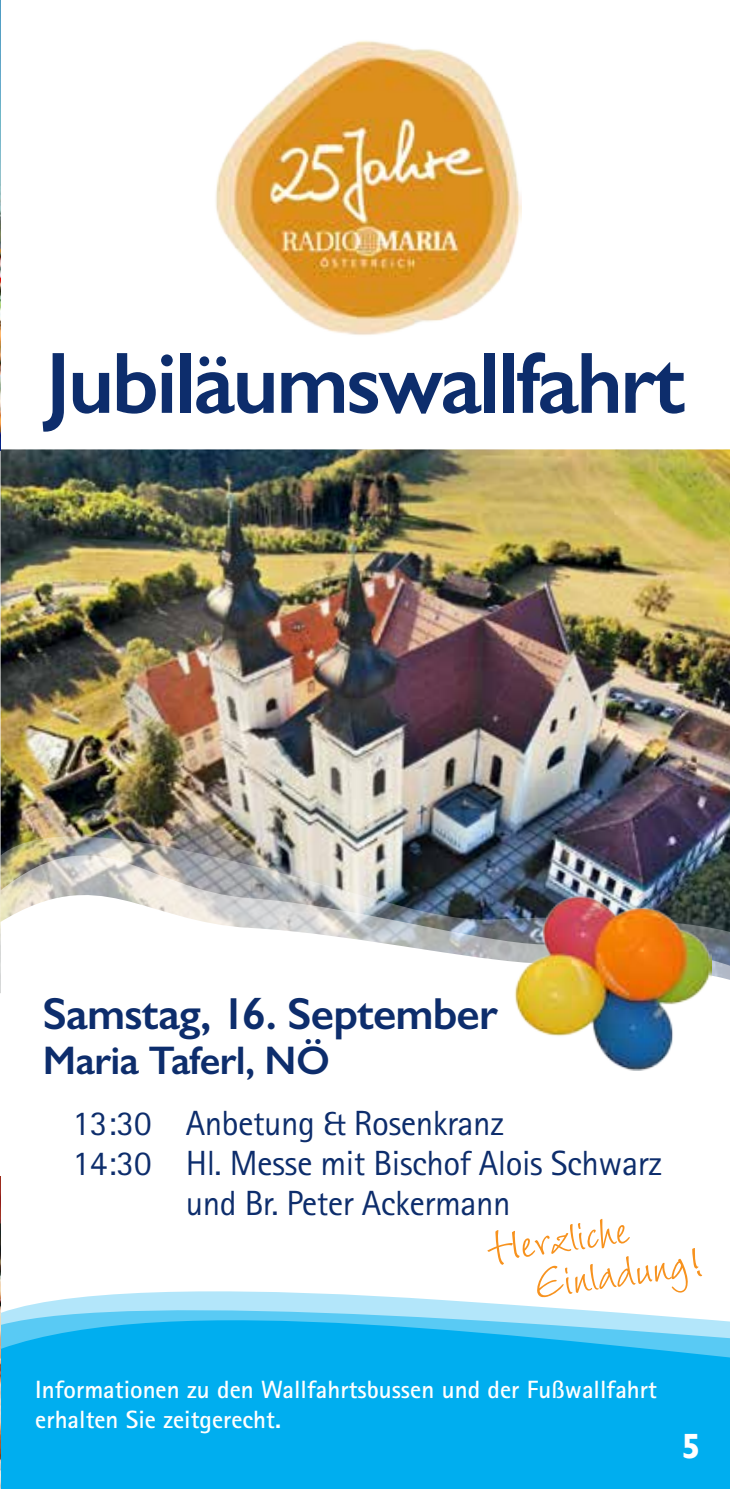
<style>
.page{position:relative;width:730px;height:1489px;background:#fff}
.page>*{position:absolute;margin:0;border:0;box-sizing:border-box;transform-origin:0 0}
.t1{font:600 87.5px "Gill Sans";letter-spacing:-.03em;color:#0d2d6c}
.t2{font:63.5px "Wiesbaden Swing LT Std";color:#f7921e}
.t3{font:600 45px "Gill Sans";letter-spacing:-.015em;color:#0d2d6c}
.t4{font:600 40px "Gill Sans";letter-spacing:-.015em;color:#0d2d6c}
.t5{font:35px "Rotis Sans Serif Pro";letter-spacing:-.015em;color:#0d2d6c}
.t6{font:700 35px "Gill Sans";color:#fff}
.t7{font:700 25px/30px "Rotis Sans Serif Pro";color:#fff}
</style>
<div class="page">
<img style="left:1px;top:449px;width:729px;height:385px">
<img style="left:1px;top:834px;width:729px;height:18px">
<img style="left:1px;top:860px;width:729px;height:211px">
<svg style="left:1px;top:1291px;width:729px;height:197px;fill:#00aeef"></svg>
<img style="left:215px;top:40px;width:306px;height:295px">
<svg style="left:486px;top:1291px;width:217px;height:15px"></svg>
<img style="left:514px;top:894px;width:197px;height:176px">
<img style="left:0;top:0;width:1px;height:451px">
<img style="left:0;top:1176px;width:1px;height:312px">
<h1 class="t1" style="left:46px;top:330px;width:641px">Jubiläumswallfahrt</h1>
<p class="t3" style="left:43px;top:986px;width:457px">Samstag, 16. September</p>
<p class="t4" style="left:43px;top:1036px;width:289px">Maria Taferl, NÖ</p>
<p class="t5" style="left:72px;top:1102px;width:434px">13:30 Anbetung &amp; Rosenkranz</p>
<p class="t5" style="left:72px;top:1142px;width:591px">14:30 Hl. Messe mit Bischof Alois Schwarz</p>
<p class="t5" style="left:186px;top:1182px;width:326px">und Br. Peter Ackermann</p>
<h2 class="t2" style="left:481px;top:1212px;width:145px;rotate:-8deg">Herzliche</h2>
<h2 class="t2" style="left:529px;top:1248px;width:172px;rotate:-8deg">Einladung!</h2>
<p class="t7" style="left:35px;top:1374px;width:623px">Informationen zu den Wallfahrtsbussen und der Fußwallfahrt erhalten Sie zeitgerecht.</p>
<p class="t6" style="left:681px;top:1425px;width:21px">5</p>
</div>
